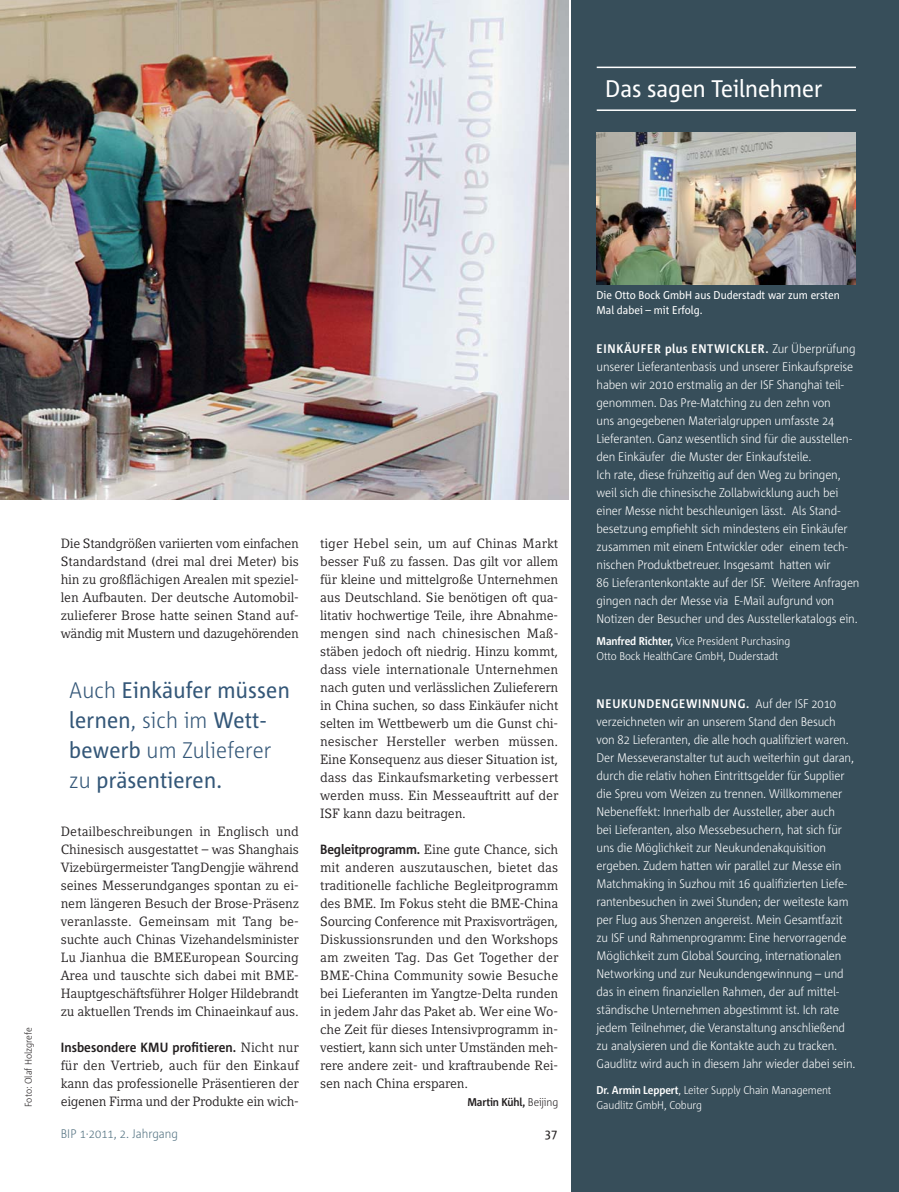
<style>
.page{position:relative;width:899px;height:1192px;background:#fff}
.page>*{position:absolute;margin:0;border:0;box-sizing:border-box;transform-origin:0 0}
.t1{font:24px "Corpid E1 s S Cd";color:#fff}
.t2{font:22.5px/30px "Corpid E1 s S Cd";letter-spacing:.01em;color:#345778}
.t3{font:13.35px/18px "Compatil Letter LT";letter-spacing:-.01em;color:#231f20;text-align:justify}
.t4{font:700 13.35px "Corpid E1 s S Cd";letter-spacing:.005em;color:#231f20}
.t5{font:300 12.45px/18px "Corpid E1 s S Cd";letter-spacing:-.01em;color:#fff}
.t6{font:300 12.45px "Corpid E1 s S Cd";color:#557483}
.t7{font:12.45px "Corpid E1 s S Cd";color:#231f20}
.t8{font:300 11.25px/15px "Corpid E1 s S Cd";letter-spacing:-.01em;color:#fff}
.t9{font:11.25px/15px "Corpid E1 s S Cd";color:#fff}
.t10{font:700 11.25px "Corpid E1 s S Cd";letter-spacing:-.01em;color:#231f20}
.t11{font:300 9.75px "Corpid E1 s S Cd";color:#231f20}
.s1{font-weight:300}
.s2{font-family:"Compatil Letter LT";font-weight:400}
.s3{font-family:"Corpid E1 s S Cd";font-weight:700}
.s4{font-weight:700}
</style>
<div class="page">
<img style="left:0;top:0;width:568px;height:499px">
<div style="left:571px;top:0;width:328px;height:1192px;background:#374e5a"></div>
<img style="left:596px;top:132px;width:260px;height:153px">
<hr style="left:597px;top:67px;width:259px;height:1px;background:#fff">
<hr style="left:597px;top:109px;width:259px;height:2px;background:#fff">
<h1 class="t1" style="left:605px;top:79px;width:219px">Das sagen Teilnehmer</h1>
<p class="t11" style="left:24px;top:1107px;width:81px;rotate:-90deg">Foto: Olaf Holzgrefe</p>
<p class="t3" style="left:61px;top:536px;width:240px">Die Standgrößen variierten vom einfachen Standardstand (drei mal drei Meter) bis hin zu großflächigen Arealen mit speziel&shy;len Aufbauten. Der deutsche Automobil&shy;zulieferer Brose hatte seinen Stand auf&shy;wändig mit Mustern und dazugehörenden</p>
<h2 class="t2" style="left:69px;top:677px;width:222px"><span class="s1">Auch</span> Einkäufer müssen lernen<span class="s1">, sich im</span> Wett&shy;bewerb <span class="s1">um Zulieferer zu</span> präsentieren.</h2>
<p class="t3" style="left:61px;top:824px;width:240px">Detailbeschreibungen in Englisch und Chinesisch ausgestattet – was Shanghais Vizebürgermeister TangDengjie während seines Messerundganges spontan zu ei&shy;nem längeren Besuch der Brose-Präsenz veranlasste. Gemeinsam mit Tang be&shy;suchte auch Chinas Vizehandelsminister Lu Jianhua die BMEEuropean Sourcing Area und tauschte sich dabei mit BME-Hauptgeschäftsführer Holger Hildebrandt zu aktuellen Trends im Chinaeinkauf aus.</p>
<p class="t4" style="left:61px;top:1042px;width:240px">Insbesondere KMU profitieren. <span class="s2">Nicht nur</span></p>
<p class="t3" style="left:61px;top:1058px;width:240px">für den Vertrieb, auch für den Einkauf kann das professionelle Präsentieren der eigenen Firma und der Produkte ein wich-</p>
<p class="t3" style="left:320px;top:536px;width:240px">tiger Hebel sein, um auf Chinas Markt besser Fuß zu fassen. Das gilt vor allem für kleine und mittelgroße Unternehmen aus Deutschland. Sie benötigen oft qua&shy;litativ hochwertige Teile, ihre Abnahme&shy;mengen sind nach chinesischen Maß&shy;stäben jedoch oft niedrig. Hinzu kommt, dass viele internationale Unternehmen nach guten und verlässlichen Zulieferern in China suchen, so dass Einkäufer nicht selten im Wettbewerb um die Gunst chi&shy;nesischer Hersteller werben müssen.<br>Eine Konsequenz aus dieser Situation ist, dass das Einkaufsmarketing verbessert werden muss. Ein Messeauftritt auf der ISF kann dazu beitragen.</p>
<p class="t3" style="left:320px;top:842px;width:240px"><span class="s3">Begleitprogramm.</span> Eine gute Chance, sich mit anderen auszutauschen, bietet das traditionelle fachliche Begleitprogramm des BME. Im Fokus steht die BME-China Sourcing Conference mit Praxisvorträgen, Diskussionsrunden und den Workshops am zweiten Tag. Das Get Together der BME-China Community sowie Besuche bei Lieferanten im Yangtze-Delta runden in jedem Jahr das Paket ab. Wer eine Wo&shy;che Zeit für dieses Intensivprogramm in&shy;vestiert, kann sich unter Umständen meh&shy;rere andere zeit- und kraftraubende Rei&shy;sen nach China ersparen.</p>
<p class="t10" style="left:467px;top:1098px;width:92px">Martin Kühl, <span class="s1">Beijing</span></p>
<p class="t6" style="left:61px;top:1129px;width:119px">BIP 1·2011, 2. Jahrgang</p>
<p class="t7" style="left:545px;top:1129px;width:14px">37</p>
<p class="t9" style="left:596px;top:289px;width:245px">Die Otto Bock GmbH aus Duderstadt war zum ersten<br>Mal dabei – mit Erfolg.</p>
<p class="t5" style="left:596px;top:340px;width:265px"><span class="s4">EINKÄUFER plus ENTWICKLER.</span> Zur Überprüfung unserer Lieferantenbasis und unserer Einkaufspreise haben wir 2010 erstmalig an der ISF Shanghai teil&shy;genommen. Das Pre-Matching zu den zehn von<br>uns angegebenen Materialgruppen umfasste 24<br>Lieferanten. Ganz wesentlich sind für die ausstellen&shy;den Einkäufer die Muster der Einkaufsteile.<br>Ich rate, diese frühzeitig auf den Weg zu bringen, weil sich die chinesische Zollabwicklung auch bei einer Messe nicht beschleunigen lässt. Als Stand&shy;besetzung empfiehlt sich mindestens ein Einkäufer zusammen mit einem Entwickler oder einem tech&shy;nischen Produktbetreuer. Insgesamt hatten wir<br>86 Lieferantenkontakte auf der ISF. Weitere Anfragen gingen nach der Messe via E-Mail aufgrund von Notizen der Besucher und des Ausstellerkatalogs ein.</p>
<p class="t8" style="left:596px;top:635px;width:195px"><span class="s4">Manfred Richter,</span> Vice President Purchasing<br>Otto Bock HealthCare GmbH, Duderstadt</p>
<p class="t5" style="left:596px;top:696px;width:261px"><span class="s4">NEUKUNDENGEWINNUNG.</span> Auf der ISF 2010 verzeichneten wir an unserem Stand den Besuch von 82 Lieferanten, die alle hoch qualifiziert waren.<br>Der Messeveranstalter tut auch weiterhin gut daran, durch die relativ hohen Eintrittsgelder für Supplier die Spreu vom Weizen zu trennen. Willkommener Nebeneffekt: Innerhalb der Aussteller, aber auch<br>bei Lieferanten, also Messebesuchern, hat sich für uns die Möglichkeit zur Neukundenakquisition ergeben. Zudem hatten wir parallel zur Messe ein Matchmaking in Suzhou mit 16 qualifizierten Liefe&shy;rantenbesuchen in zwei Stunden; der weiteste kam per Flug aus Shenzen angereist. Mein Gesamtfazit zu ISF und Rahmenprogramm: Eine hervorragende Möglichkeit zum Global Sourcing, internationalen Networking und zur Neukundengewinnung – und das in einem finanziellen Rahmen, der auf mittel&shy;ständische Unternehmen abgestimmt ist. Ich rate jedem Teilnehmer, die Veranstaltung anschließend zu analysieren und die Kontakte auch zu tracken.<br>Gaudlitz wird auch in diesem Jahr wieder dabei sein.</p>
<p class="t8" style="left:596px;top:1083px;width:236px"><span class="s4">Dr. Armin Leppert</span>, Leiter Supply Chain Management<br>Gaudlitz GmbH, Coburg</p>
</div>
